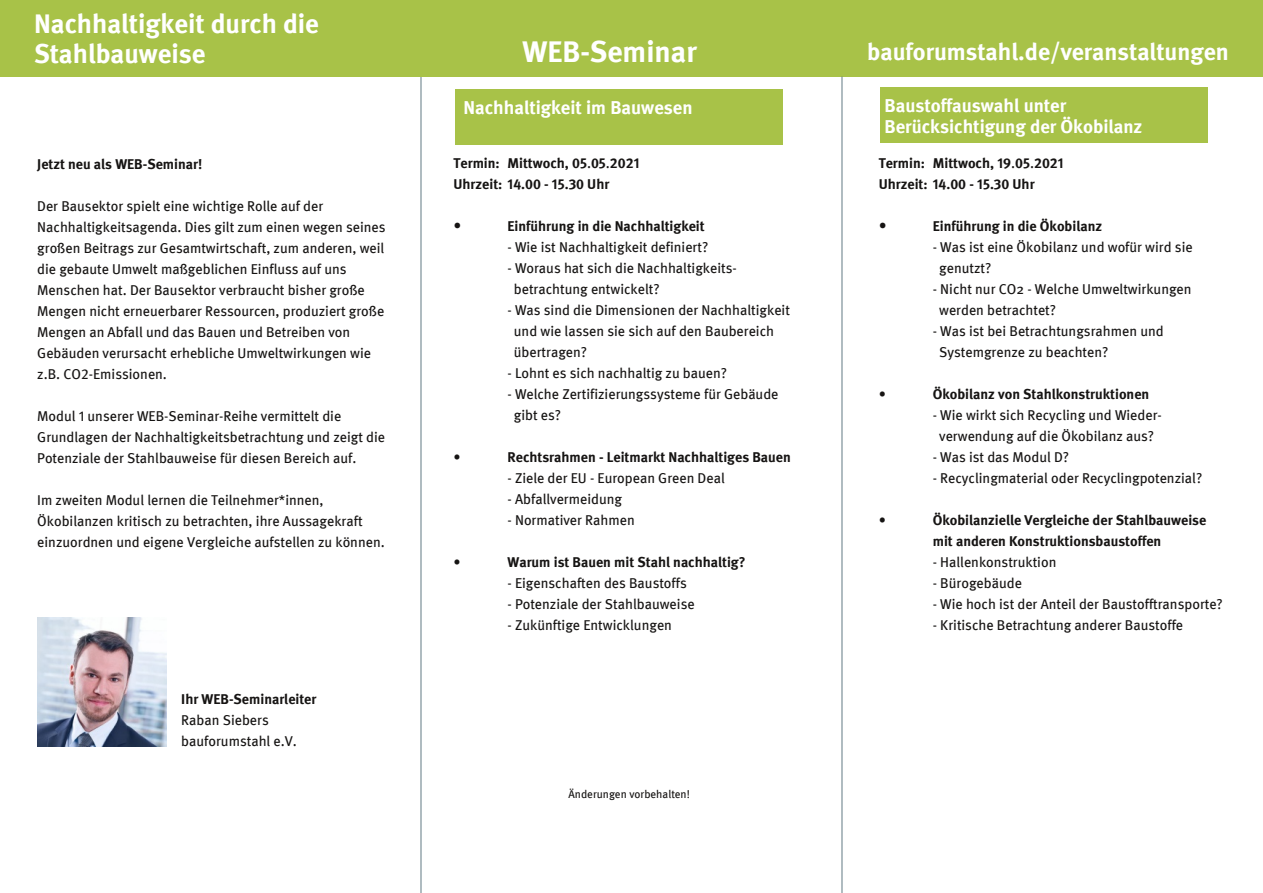
<style>
.page{position:relative;width:1263px;height:893px;background:#fff}
.page>*{position:absolute;margin:0;border:0;box-sizing:border-box;transform-origin:0 0}
.t1{font:700 30px "Meta";color:#fff}
.t2{font:700 27px/30px "Meta";color:#fff}
.t3{font:700 24px "Meta";color:#fff}
.t4{font:700 18.75px/21px "Meta";color:#fff}
.t5{font:15.75px "Meta";color:#161413}
.t6{font:14.25px/21px "Meta";color:#161413}
.t7{font:700 14.25px/21px "Meta";color:#161413}
.t8{font:11.25px "Meta";color:#161413}
.s1{font-family:"Meta Book Caps Expert"}
.s2{font-family:"Meta Bold Caps Expert";font-weight:400}
.s3{font-weight:400}
</style>
<div class="page">
<div style="left:421px;top:0;width:421px;height:77px;background:#a8c248"></div>
<div style="left:842px;top:0;width:421px;height:77px;background:#a8c248"></div>
<hr style="left:421px;top:77px;width:1px;height:816px;background:#617a84">
<hr style="left:842px;top:77px;width:1px;height:816px;background:#617a84">
<div style="left:0;top:0;width:421px;height:77px;background:#a8c248"></div>
<img style="left:37px;top:618px;width:129px;height:129px">
<div style="left:455px;top:89px;width:327px;height:56px;background:#a8c248"></div>
<div style="left:880px;top:88px;width:328px;height:55px;background:#a8c248"></div>
<h2 class="t2" style="left:34px;top:10px;width:286px">Nachhaltigkeit durch die<br>Stahlbauweise</h2>
<p class="t7" style="left:37px;top:155px;width:167px">Jetzt neu als WEB-Seminar!</p>
<p class="t6" style="left:37px;top:197px;width:350px">Der Bausektor spielt eine wichtige Rolle auf der Nachhaltigkeitsagenda. Dies gilt zum einen wegen seines großen Beitrags zur Gesamtwirtschaft, zum anderen, weil die gebaute Umwelt maßgeblichen Einfluss auf uns Menschen hat. Der Bausektor verbraucht bisher große Mengen nicht erneuerbarer Ressourcen, produziert große Mengen an Abfall und das Bauen und Betreiben von Gebäuden verursacht erhebliche Umweltwirkungen wie z.B. CO<span class="s1">2</span>-Emissionen.</p>
<p class="t6" style="left:37px;top:407px;width:349px">Modul <span class="s1">1</span> unserer WEB-Seminar-Reihe vermittelt die<br>Grundlagen der Nachhaltigkeitsbetrachtung und zeigt die<br>Potenziale der Stahlbauweise für diesen Bereich auf.</p>
<p class="t6" style="left:37px;top:491px;width:349px">Im zweiten Modul lernen die Teilnehmer*innen,<br>Ökobilanzen kritisch zu betrachten, ihre Aussagekraft einzuordnen und eigene Vergleiche aufstellen zu können.</p>
<p class="t7" style="left:181px;top:689px;width:137px">Ihr WEB-Seminarleiter</p>
<p class="t6" style="left:181px;top:710px;width:117px">Raban Siebers bauforumstahl e.V.</p>
<h1 class="t1" style="left:522px;top:40px;width:176px">WEB-Seminar</h1>
<h3 class="t3" style="left:867px;top:42px;width:363px">bauforumstahl.de/veranstaltungen</h3>
<h3 class="t4" style="left:463px;top:98px;width:231px">Nachhaltigkeit im Bauwesen</h3>
<h3 class="t4" style="left:884px;top:96px;width:259px">Baustoffauswahl unter<br>Berücksichtigung der Ökobilanz</h3>
<p class="t7" style="left:453px;top:153px;width:188px">Termin: Mittwoch, <span class="s2">05</span><span class="s3">.</span><span class="s2">05</span><span class="s3">.</span><span class="s2">2021<br></span>Uhrzeit: <span class="s2">14</span>.<span class="s2">00</span> - <span class="s2">15</span>.<span class="s2">30</span> Uhr</p>
<p class="t5" style="left:453px;top:219px;width:9px">•</p>
<p class="t7" style="left:507px;top:216px;width:199px">Einführung in die Nachhaltigkeit</p>
<p class="t6" style="left:507px;top:237px;width:202px">- Wie ist Nachhaltigkeit definiert?</p>
<p class="t6" style="left:514px;top:258px;width:224px;text-indent:-6px">- Woraus hat sich die Nachhaltigkeits&shy;betrachtung entwickelt?</p>
<p class="t6" style="left:514px;top:300px;width:277px;text-indent:-6px">- Was sind die Dimensionen der Nachhaltigkeit und wie lassen sie sich auf den Baubereich übertragen?</p>
<p class="t6" style="left:507px;top:363px;width:221px">- Lohnt es sich nachhaltig zu bauen?</p>
<p class="t6" style="left:514px;top:384px;width:266px;text-indent:-6px">- Welche Zertifizierungssysteme für Gebäude gibt es?</p>
<p class="t6" style="left:453px;top:447px;width:9px">•</p>
<p class="t7" style="left:507px;top:447px;width:285px">Rechtsrahmen - Leitmarkt Nachhaltiges Bauen</p>
<p class="t6" style="left:507px;top:468px;width:219px">- Ziele der EU - European Green Deal</p>
<p class="t6" style="left:507px;top:489px;width:116px">- Abfallvermeidung</p>
<p class="t6" style="left:507px;top:510px;width:129px">- Normativer Rahmen</p>
<p class="t6" style="left:453px;top:552px;width:9px">•</p>
<p class="t7" style="left:507px;top:552px;width:240px">Warum ist Bauen mit Stahl nachhaltig?</p>
<p class="t6" style="left:507px;top:573px;width:181px">- Eigenschaften des Baustoffs</p>
<p class="t6" style="left:507px;top:594px;width:189px">- Potenziale der Stahlbauweise</p>
<p class="t6" style="left:507px;top:615px;width:166px">- Zukünftige Entwicklungen</p>
<p class="t8" style="left:568px;top:789px;width:123px">Änderungen vorbehalten!</p>
<p class="t7" style="left:879px;top:153px;width:186px">Termin: Mittwoch, <span class="s2">19</span><span class="s3">.</span><span class="s2">05</span><span class="s3">.</span><span class="s2">2021<br></span>Uhrzeit: <span class="s2">14</span>.<span class="s2">00</span> - <span class="s2">15</span>.<span class="s2">30</span> Uhr</p>
<p class="t5" style="left:879px;top:219px;width:9px">•</p>
<p class="t7" style="left:933px;top:216px;width:171px">Einführung in die Ökobilanz</p>
<p class="t6" style="left:939px;top:237px;width:255px;text-indent:-6px">- Was ist eine Ökobilanz und wofür wird sie genutzt?</p>
<p class="t6" style="left:939px;top:279px;width:254px;text-indent:-6px">- Nicht nur CO2 - Welche Umweltwirkungen werden betrachtet?</p>
<p class="t6" style="left:939px;top:321px;width:226px;text-indent:-6px">- Was ist bei Betrachtungsrahmen und<br>Systemgrenze zu beachten?</p>
<p class="t6" style="left:879px;top:384px;width:9px">•</p>
<p class="t7" style="left:933px;top:384px;width:218px">Ökobilanz von Stahlkonstruktionen</p>
<p class="t6" style="left:933px;top:405px;width:231px;text-align:center">- Wie wirkt sich Recycling und Wieder&shy;verwendung auf die Ökobilanz aus?</p>
<p class="t6" style="left:933px;top:447px;width:138px">- Was ist das Modul D?</p>
<p class="t6" style="left:933px;top:468px;width:271px">- Recyclingmaterial oder Recyclingpotenzial?</p>
<p class="t6" style="left:879px;top:510px;width:9px">•</p>
<p class="t7" style="left:933px;top:510px;width:275px">Ökobilanzielle Vergleiche der Stahlbauweise mit anderen Konstruktionsbaustoffen</p>
<p class="t6" style="left:933px;top:552px;width:125px">- Hallenkonstruktion</p>
<p class="t6" style="left:933px;top:573px;width:91px">- Bürogebäude</p>
<p class="t6" style="left:933px;top:594px;width:292px">- Wie hoch ist der Anteil der Baustofftransporte?</p>
<p class="t6" style="left:933px;top:615px;width:252px">- Kritische Betrachtung anderer Baustoffe</p>
</div>
